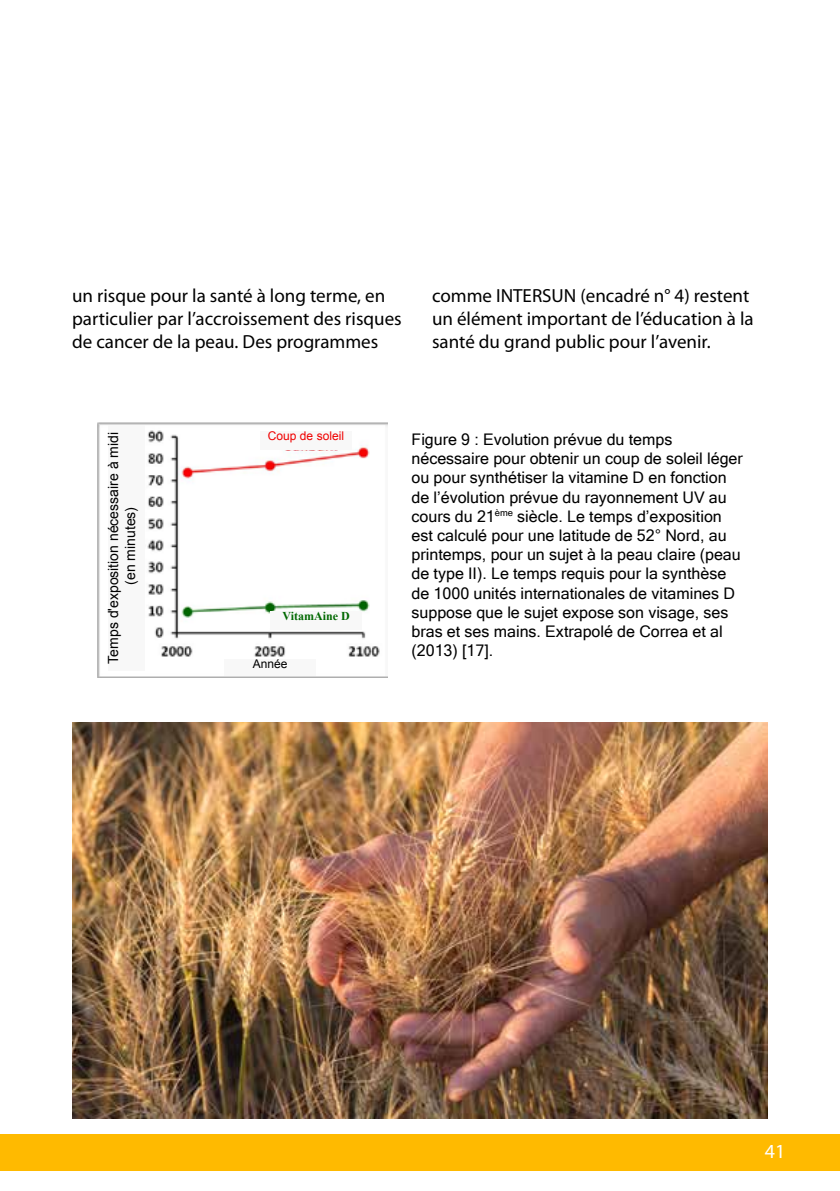
<style>
.page{position:relative;width:840px;height:1191px;background:#fff}
.page>*{position:absolute;margin:0;border:0;box-sizing:border-box;transform-origin:0 0}
.t1{font:20px "Myriad Pro";color:#fff}
.t2{font:19px/22.8px "Myriad Pro";color:#000}
.t3{font:16px/19.2px "Microsoft Sans Serif";color:#000}
.t4{font:14px "Arial";color:#000}
.t5{font:12px "Arial";color:#f00000}
.t6{font:700 12px "Times New Roman";color:#006800}
.t7{font:12px "Arial";color:#000}
</style>
<div class="page">
<div style="left:0;top:1134px;width:839px;height:36px;background:#ffba00"></div>
<img style="left:72px;top:723px;width:695px;height:396px">
<img style="left:97px;top:422px;width:290px;height:255px">
<div style="left:260px;top:431px;width:91px;height:19px;background:#f8f8f8"></div>
<div style="left:270px;top:611px;width:92px;height:19px;background:#f8f8f8"></div>
<div style="left:224px;top:659px;width:92px;height:16px;background:#f8f8f8"></div>
<div style="left:108px;top:425px;width:36px;height:245px;background:#f8f8f8"></div>
<p class="t2" style="left:72px;top:284px;width:331px">un risque pour la santé à long terme, en particulier par l’accroissement des risques de cancer de la peau. Des programmes</p>
<p class="t2" style="left:432px;top:284px;width:323px">comme INTERSUN (encadré n° 4) restent un élément important de l’éducation à la santé du grand public pour l’avenir.</p>
<p class="t4" style="left:104px;top:663px;width:233px;rotate:-90deg">Temps d'exposition nécessaire à midi</p>
<p class="t4" style="left:120px;top:585px;width:79px;rotate:-90deg">(en minutes)</p>
<p class="t5" style="left:268px;top:428px;width:78px">Coup de soleil</p>
<p class="t6" style="left:282px;top:607px;width:69px">VitamAine D</p>
<p class="t7" style="left:253px;top:655px;width:36px">Année</p>
<p class="t3" style="left:411px;top:429px;width:332px">Figure 9 : Evolution prévue du temps nécessaire pour obtenir un coup de soleil léger ou pour synthétiser la vitamine D en fonction de l’évolution prévue du rayonnement UV au cours du 21<sup>ème</sup> siècle. Le temps d’exposition est calculé pour une latitude de 52° Nord, au printemps, pour un sujet à la peau claire (peau de type II). Le temps requis pour la synthèse de 1000 unités internationales de vitamines D suppose que le sujet expose son visage, ses bras et ses mains. Extrapolé de Correa et al (2013) [17].</p>
<p class="t1" style="left:764px;top:1138px;width:22px">41</p>
</div>
